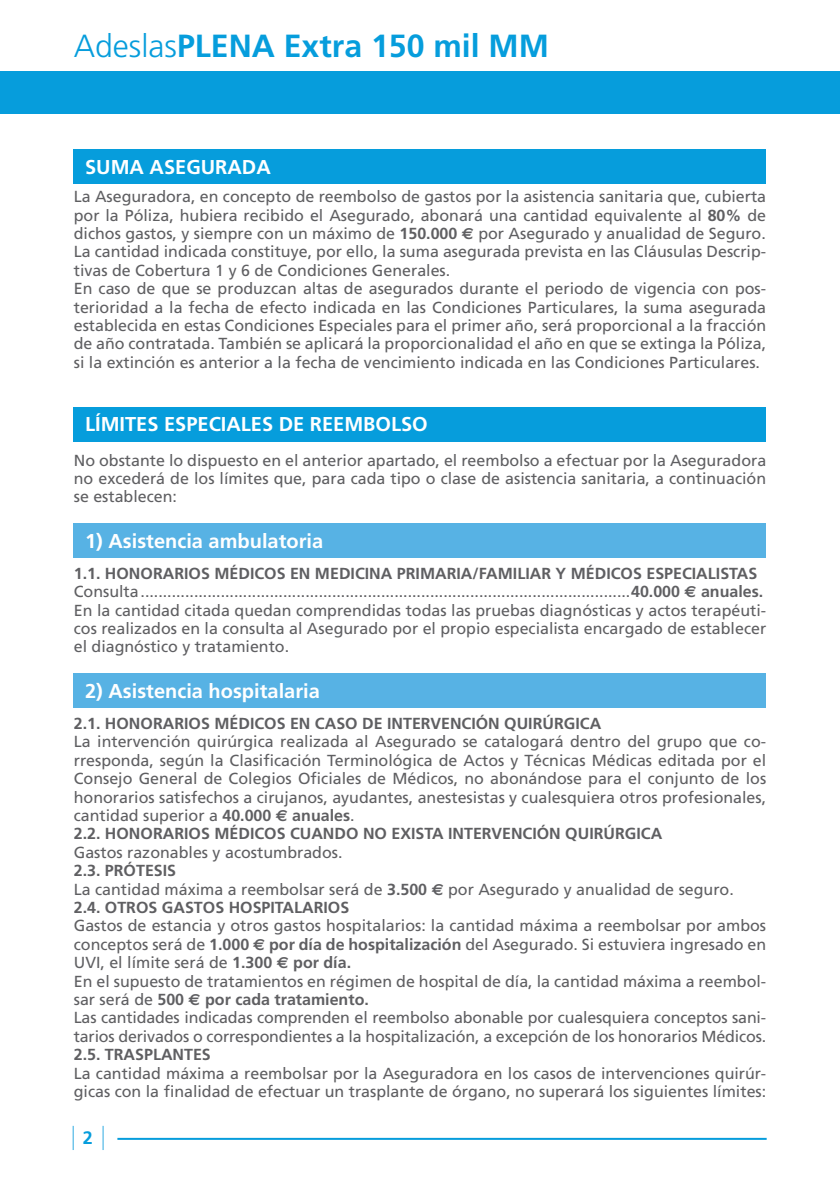
<style>
.page{position:relative;width:840px;height:1191px;background:#fff}
.page>*{position:absolute;margin:0;border:0;box-sizing:border-box;transform-origin:0 0}
.t1{font:700 32px "Frutiger";color:#069ddc}
.t2{font:700 20px "Frutiger";color:#fff}
.t3{font:700 18px "Frutiger";color:#069ddc}
.t4{font:16px/18.4px "Frutiger";color:#5f5f62}
.t5{font:700 16px "Frutiger";color:#5f5f62}
.s1{font-weight:300}
.s2{font-weight:700}
.s3{font-family:"Euro Sans";font-weight:700}
</style>
<div class="page">
<div style="left:0;top:71px;width:839px;height:43px;background:#069ddc"></div>
<svg style="left:102px;top:1125px;width:1px;height:25px"></svg>
<svg style="left:73px;top:1125px;width:1px;height:25px"></svg>
<hr style="left:117px;top:1137px;width:649px;height:2px;background:#069ddc">
<div style="left:74px;top:150px;width:691px;height:34px;background:#069ddc"></div>
<div style="left:74px;top:407px;width:691px;height:34px;background:#069ddc"></div>
<div style="left:74px;top:523px;width:691px;height:34px;background:#57b2e4"></div>
<div style="left:74px;top:673px;width:691px;height:34px;background:#57b2e4"></div>
<h1 class="t1" style="left:74px;top:27px;width:476px"><span class="s1">Adeslas</span>PLENA Extra 150 mil MM</h1>
<p class="t2" style="left:85px;top:155px;width:187px">SUMA ASEGURADA</p>
<p class="t4" style="left:74px;top:187px;width:693px">La Aseguradora, en concepto de reembolso de gastos por la asistencia sanitaria que, cubierta por la Póliza, hubiera recibido el Asegurado, abonará una cantidad equivalente al <span class="s2">80%</span> de dichos gastos, y siempre con un máximo de <span class="s2">150.000</span> <span class="s3">E</span> por Asegurado y anualidad de Seguro.<br>La cantidad indicada constituye, por ello, la suma asegurada prevista en las Cláusulas Descrip&shy;tivas de Cobertura 1 y 6 de Condiciones Generales.<br>En caso de que se produzcan altas de asegurados durante el periodo de vigencia con pos&shy;terioridad a la fecha de efecto indicada en las Condiciones Particulares, la suma asegurada establecida en estas Condiciones Especiales para el primer año, será proporcional a la fracción de año contratada. También se aplicará la proporcionalidad el año en que se extinga la Póliza, si la extinción es anterior a la fecha de vencimiento indicada en las Condiciones Particulares.</p>
<p class="t2" style="left:85px;top:413px;width:344px">LÍMITES ESPECIALES DE REEMBOLSO</p>
<p class="t4" style="left:74px;top:451px;width:693px;text-align:justify">No obstante lo dispuesto en el anterior apartado, el reembolso a efectuar por la Aseguradora no excederá de los límites que, para cada tipo o clase de asistencia sanitaria, a continuación se establecen:</p>
<p class="t2" style="left:85px;top:529px;width:239px">1) Asistencia ambulatoria</p>
<p class="t4" style="left:74px;top:564px;width:693px"><span class="s2">1.1. HONORARIOS MÉDICOS EN MEDICINA PRIMARIA/FAMILIAR Y MÉDICOS ESPECIALISTAS </span>Consulta..............................................................................................................<span class="s2">40.000</span> <span class="s3">E</span> <span class="s2">anuales.<br></span>En la cantidad citada quedan comprendidas todas las pruebas diagnósticas y actos terapéuti&shy;cos realizados en la consulta al Asegurado por el propio especialista encargado de establecer el diagnóstico y tratamiento.</p>
<p class="t2" style="left:85px;top:679px;width:236px">2) Asistencia hospitalaria</p>
<p class="t5" style="left:74px;top:714px;width:528px">2.1. HONORARIOS MÉDICOS EN CASO DE INTERVENCIÓN QUIRÚRGICA</p>
<p class="t4" style="left:74px;top:732px;width:693px">La intervención quirúrgica realizada al Asegurado se catalogará dentro del grupo que co&shy;rresponda, según la Clasificación Terminológica de Actos y Técnicas Médicas editada por el Consejo General de Colegios Oficiales de Médicos, no abonándose para el conjunto de los honorarios satisfechos a cirujanos, ayudantes, anestesistas y cualesquiera otros profesionales, cantidad superior a <span class="s2">40.000</span> <span class="s3">E</span> <span class="s2">anuales</span>.<br><span class="s2">2.2. HONORARIOS MÉDICOS CUANDO NO EXISTA INTERVENCIÓN QUIRÚRGICA</span></p>
<p class="t4" style="left:74px;top:843px;width:270px">Gastos razonables y acostumbrados.</p>
<p class="t4" style="left:74px;top:861px;width:661px"><span class="s2">2.3. PRÓTESIS<br></span>La cantidad máxima a reembolsar será de <span class="s2">3.500</span> <span class="s3">E</span> por Asegurado y anualidad de seguro.<br><span class="s2">2.4. OTROS GASTOS HOSPITALARIOS</span></p>
<p class="t4" style="left:74px;top:916px;width:693px">Gastos de estancia y otros gastos hospitalarios: la cantidad máxima a reembolsar por ambos conceptos será de <span class="s2">1.000</span> <span class="s3">E</span> <span class="s2">por día de hospitalización</span> del Asegurado. Si estuviera ingresado en UVI, el límite será de <span class="s2">1.300</span> <span class="s3">E</span> <span class="s2">por día.<br></span>En el supuesto de tratamientos en régimen de hospital de día, la cantidad máxima a reembol&shy;sar será de <span class="s2">500</span> <span class="s3">E</span> <span class="s2">por cada tratamiento.<br></span>Las cantidades indicadas comprenden el reembolso abonable por cualesquiera conceptos sani&shy;tarios derivados o correspondientes a la hospitalización, a excepción de los honorarios Médicos.</p>
<p class="t5" style="left:74px;top:1045px;width:138px">2.5. TRASPLANTES</p>
<p class="t4" style="left:74px;top:1064px;width:693px">La cantidad máxima a reembolsar por la Aseguradora en los casos de intervenciones quirúr&shy;gicas con la finalidad de efectuar un trasplante de órgano, no superará los siguientes límites:</p>
<p class="t3" style="left:83px;top:1127px;width:12px">2</p>
</div>
